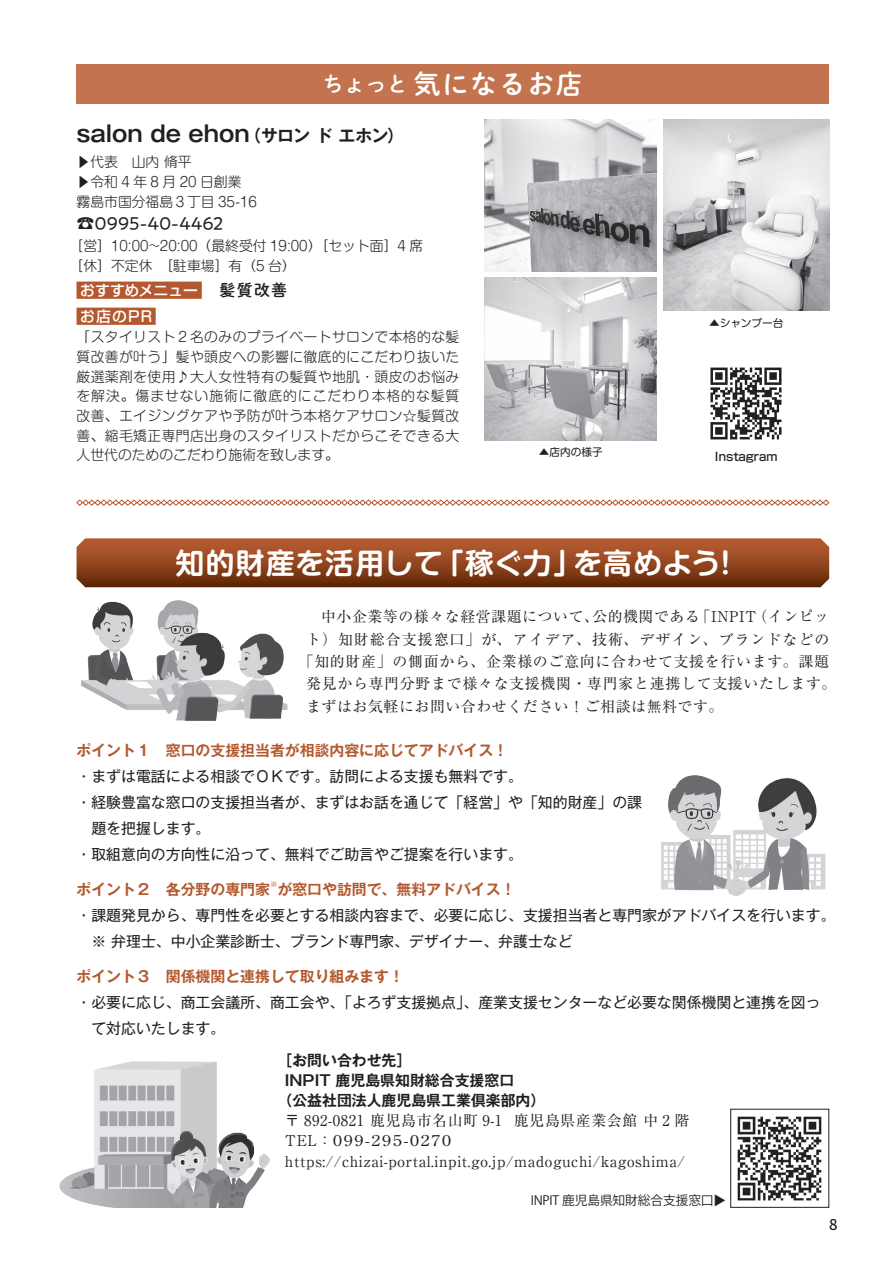
<style>
.page{position:relative;width:893px;height:1263px;background:#fff}
.page>*{position:absolute;margin:0;border:0;box-sizing:border-box;transform-origin:0 0}
.ノーマル{font:700 28.65px "Shin M Go Pr 6 De";letter-spacing:.03em;color:#fff}
.t1{font:26.55px "Shuei M Go Std B";letter-spacing:.075em;color:#fff}
.t2{font:700 22.35px "Gothic MB101 Pr 6 De";color:#231f20}
.t3{font:21.3px "Shuei M Go Std B";color:#fff}
.t4{font:18px "PA1 Gothic Std";color:#231f20}
.t5{font:700 16.95px "Gothic MB101 Pr 6 De";letter-spacing:-.03em;color:#231f20}
.t6{font:14.85px/26.1px "Gothic MB101 Pr 6 N";color:#231f20}
.t7{font:14.85px "Ryumin Pr 6";letter-spacing:.04em;color:#231f20}
.t8{font:700 14.85px "Gothic MB101 Pr 6 N De";color:#b4592f}
.t9{font:700 14.85px "Gothic MB101 Pr 6 N De";color:#231f20}
.t10{font:14.85px "Ryumin Pr 6";letter-spacing:.07em;color:#231f20}
.t11{font:500 14.85px "Shin Go Pr 6";color:#fff}
.t12{font:14.85px "Ryumin Pr 6";letter-spacing:.1em;color:#231f20}
.t13{font:500 14.85px "Source Han Sans JP";color:#231f20}
.t14{font:300 13.8px/19.6px "Shin M Go Pr 6 N";color:#231f20;text-align:justify}
.t15{font:12.75px "Koz Go Pr 6 N";letter-spacing:-.01em;color:#231f20}
.t16{font:500 11.7px "Shin Go Pr 6";color:#231f20}
.t17{font:10.65px "Shin M Go Pr 6 N";color:#231f20}
.t18{font:700 7.5px "Gothic MB101 Pr 6 N De";color:#b4592f}
.s1{font-family:"Shuei M Go Std B";font-weight:400;font-size:15.9px;color:#231f20}
</style>
<div class="page">
<div style="left:77px;top:64px;width:752px;height:40px;background:#c3744f"></div>
<div style="left:77px;top:282px;width:125px;height:17px;background:#b4592f"></div>
<div style="left:77px;top:308px;width:79px;height:17px;background:#b4592f"></div>
<img style="left:485px;top:277px;width:172px;height:163px">
<img style="left:663px;top:119px;width:166px;height:191px">
<img style="left:710px;top:367px;width:72px;height:73px">
<svg style="left:76px;top:499px;width:754px;height:7px"></svg>
<svg style="left:77px;top:538px;width:752px;height:49px;background:#914620"></svg>
<img style="left:77px;top:584px;width:221px;height:137px">
<img style="left:661px;top:775px;width:165px;height:122px">
<img style="left:737px;top:1116px;width:85px;height:85px">
<div style="left:730px;top:1109px;width:99px;height:99px;border:1px solid #231f20"></div>
<img style="left:59px;top:1061px;width:211px;height:147px">
<img style="left:485px;top:119px;width:172px;height:152px">
<p class="t1" style="left:413px;top:64px;width:171px">気になるお店</p>
<p class="t3" style="left:323px;top:68px;width:87px">ちょっと</p>
<p class="t5" style="left:244px;top:121px;width:161px">（サロンドエホン(</p>
<p class="t2" style="left:77px;top:114px;width:175px">salon de ehon</p>
<p class="t14" style="left:94px;top:155px;width:35px;rotate:90deg">▲ ▲</p>
<p class="t14" style="left:90px;top:152px;width:103px">代表　山内脩平</p>
<p class="t14" style="left:90px;top:171px;width:153px">令和 4 年 8 月 20 日創業</p>
<p class="t14" style="left:77px;top:191px;width:182px">霧島市国分福島３丁目 35-16</p>
<p class="t4" style="left:77px;top:213px;width:149px">☎0995-40-4462</p>
<p class="t14" style="left:70px;top:235px;width:355px">［営］10:00~20:00（最終受付 19:00）［セット面］4 席</p>
<p class="t14" style="left:70px;top:255px;width:228px">［休］不定休　［駐車場］有（5 台(</p>
<p class="t11" style="left:80px;top:278px;width:208px">おすすめメニュー<span class="s1">　髪質改善</span></p>
<p class="t11" style="left:80px;top:304px;width:73px">お店のPR</p>
<p class="t14" style="left:77px;top:326px;width:384px">「スタイリスト２名のみのプライベートサロンで本格的な髪質改善が叶う」髪や頭皮への影響に徹底的にこだわり抜いた厳選薬剤を使用♪大人女性特有の髪質や地肌・頭皮のお悩みを解決。傷ませない施術に徹底的にこだわり本格的な髪質改善、エイジングケアや予防が叶う本格ケアサロン☆髪質改善、縮毛矯正専門店出身のスタイリストだからこそできる大</p>
<p class="t14" style="left:77px;top:444px;width:264px">人世代のためのこだわり施術を致します。</p>
<p class="t17" style="left:539px;top:444px;width:65px">▲店内の様子</p>
<p class="t17" style="left:709px;top:314px;width:76px">▲シャンプー台</p>
<p class="t16" style="left:715px;top:446px;width:64px">Instagram</p>
<p class="ノーマル" style="left:176px;top:539px;width:269px">知的財産を活用して</p>
<p class="ノーマル" style="left:435px;top:539px;width:148px">「稼ぐ力」</p>
<p class="ノーマル" style="left:574px;top:539px;width:149px">を高めよう</p>
<p class="ノーマル" style="left:711px;top:539px;width:30px">!</p>
<p class="t7" style="left:752px;top:605px;width:78px">（インピッ</p>
<p class="t7" style="left:321px;top:605px;width:279px">中小企業等の様々な経営課題について、</p>
<p class="t10" style="left:306px;top:627px;width:525px">ト）知財総合支援窓口」が、アイデア、技術、デザイン、ブランドなどの</p>
<p class="t7" style="left:299px;top:650px;width:532px">「知的財産」の側面から、企業様のご意向に合わせて支援を行います。課題</p>
<p class="t7" style="left:306px;top:672px;width:532px">発見から専門分野まで様々な支援機関・専門家と連携して支援いたします。</p>
<p class="t7" style="left:306px;top:694px;width:419px">まずはお気軽にお問い合わせください！ご相談は無料です。</p>
<p class="t8" style="left:77px;top:738px;width:433px">ポイント１　窓口の支援担当者が相談内容に応じてアドバイス!</p>
<p class="t6" style="left:77px;top:762px;width:448px">・まずは電話による相談でＯＫです。訪問による支援も無料です。</p>
<p class="t6" style="left:91px;top:788px;width:552px;text-indent:-15px">・経験豊富な窓口の支援担当者が、まずはお話を通じて「経営」や「知的財産」の課題を把握します。</p>
<p class="t6" style="left:77px;top:841px;width:448px">・取組意向の方向性に沿って、無料でご助言やご提案を行います。</p>
<p class="t18" style="left:270px;top:878px;width:9px">※</p>
<p class="t7" style="left:592px;top:605px;width:109px">公的機関である</p>
<p class="t7" style="left:696px;top:605px;width:62px">「INPIT</p>
<p class="t8" style="left:77px;top:877px;width:195px">ポイント２　各分野の専門家</p>
<p class="t8" style="left:277px;top:877px;width:240px">が窓口や訪問で、無料アドバイス!</p>
<p class="t6" style="left:77px;top:901px;width:760px">・課題発見から、専門性を必要とする相談内容まで、必要に応じ、支援担当者と専門家がアドバイスを行います。</p>
<p class="t6" style="left:77px;top:927px;width:498px">　※ 弁理士、中小企業診断士、ブランド専門家、デザイナー、弁護士など</p>
<p class="t8" style="left:77px;top:963px;width:329px">ポイント３　関係機関と連携して取り組みます!</p>
<p class="t6" style="left:91px;top:988px;width:731px;text-indent:-15px">・必要に応じ、商工会議所、商工会や、「よろず支援拠点」、産業支援センターなど必要な関係機関と連携を図って対応いたします。</p>
<p class="t9" style="left:277px;top:1047px;width:135px">［お問い合わせ先[</p>
<p class="t9" style="left:285px;top:1068px;width:231px">INPIT 鹿児島県知財総合支援窓口</p>
<p class="t9" style="left:277px;top:1088px;width:269px">（公益社団法人鹿児島県工業倶楽部内(</p>
<p class="t7" style="left:514px;top:1109px;width:177px">鹿児島県産業会館中 2 階</p>
<p class="t7" style="left:285px;top:1109px;width:219px">〒 892-0821 鹿児島市名山町 9-1</p>
<p class="t12" style="left:285px;top:1129px;width:168px">TEL：099-295-0270</p>
<p class="t7" style="left:285px;top:1149px;width:401px">https://chizai-portal.inpit.go j p. /madoguchi/kagoshima/</p>
<p class="t15" style="left:531px;top:1193px;width:184px">INPIT 鹿児島県知財総合支援窓口</p>
<p class="t15" style="left:727px;top:1194px;width:14px;rotate:90deg">▲</p>
<p class="t13" style="left:829px;top:1216px;width:10px">8</p>
</div>
